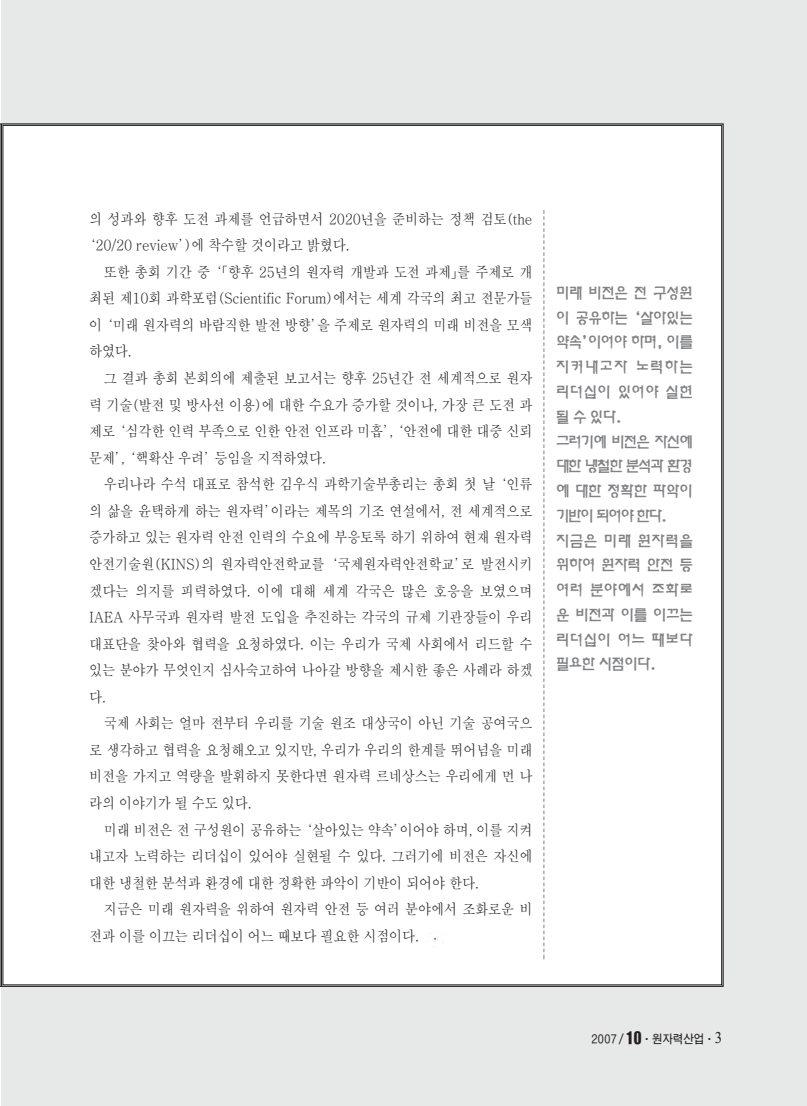
<style>
.page{position:relative;width:807px;height:1106px;background:#fff}
.page>*{position:absolute;margin:0;border:0;box-sizing:border-box;transform-origin:0 0}
.t1{font:500 14.7px/26.5px "HY Sin Myeong Jo";letter-spacing:-.02em;color:#231f20;text-align:justify;scale:.9 1}
.t2{font:500 14.7px/24.8px "HY Yeat Gul";letter-spacing:-.005em;color:#808285;scale:.9 1}
.t3{font:700 12px "HY Go Thic";letter-spacing:-.03em;color:#231f20;scale:.9 1}
.s1{font-family:"HY Head Line";font-size:15px}
.s2{font-family:"Times New Roman";font-weight:400;font-size:16.5px}
</style>
<div class="page">
<svg style="left:0;top:123px;width:1px;height:863px"></svg>
<div style="left:1px;top:0;width:806px;height:1106px;background:#e7e8e8"></div>
<div style="left:3px;top:125px;width:719px;height:859px;background:#fff"></div>
<svg style="left:543px;top:210px;width:1px;height:749px"></svg>
<svg style="left:426px;top:933px;width:18px;height:11px"></svg>
<p class="t1" style="left:83px;top:207px;width:502px;text-indent:7px">의 성과와 향후 도전 과제를 언급하면서 2020년을 준비하는 정책 검토(the ‘20/20 review’)에 착수할 것이라고 밝혔다.</p>
<p class="t1" style="left:89px;top:260px;width:494px;text-indent:15px">또한 총회 기간 중‘「향후 25년의 원자력 개발과 도전 과제」를 주제로 개 최된 제10회 과학포럼(Scientific Forum)에서는 세계 각국의 최고 전문가들 이‘미래 원자력의 바람직한 발전 방향’을 주제로 원자력의 미래 비전을 모색 하였다.</p>
<p class="t1" style="left:89px;top:366px;width:494px;text-indent:15px">그 결과 총회 본회의에 제출된 보고서는 향후 25년간 전 세계적으로 원자 력 기술(발전 및 방사선 이용)에 대한 수요가 증가할 것이나, 가장 큰 도전 과 제로‘심각한 인력 부족으로 인한 안전 인프라 미흡’, ‘안전에 대한 대중 신뢰 문제’, ‘핵확산 우려’등임을 지적하였다.</p>
<p class="t1" style="left:89px;top:472px;width:494px;text-indent:15px">우리나라 수석 대표로 참석한 김우식 과학기술부총리는 총회 첫 날‘인류 의 삶을 윤택하게 하는 원자력’이라는 제목의 기조 연설에서, 전 세계적으로 증가하고 있는 원자력 안전 인력의 수요에 부응토록 하기 위하여 현재 원자력 안전기술원(KINS)의 원자력안전학교를‘국제원자력안전학교’로 발전시키 겠다는 의지를 피력하였다. 이에 대해 세계 각국은 많은 호응을 보였으며 IAEA 사무국과 원자력 발전 도입을 추진하는 각국의 규제 기관장들이 우리 대표단을 찾아와 협력을 요청하였다. 이는 우리가 국제 사회에서 리드할 수 있는 분야가 무엇인지 심사숙고하여 나아갈 방향을 제시한 좋은 사례라 하겠 다.</p>
<p class="t1" style="left:89px;top:711px;width:494px;text-indent:15px">국제 사회는 얼마 전부터 우리를 기술 원조 대상국이 아닌 기술 공여국으 로 생각하고 협력을 요청해오고 있지만, 우리가 우리의 한계를 뛰어넘을 미래 비전을 가지고 역량을 발휘하지 못한다면 원자력 르네상스는 우리에게 먼 나 라의 이야기가 될 수도 있다.</p>
<p class="t1" style="left:89px;top:817px;width:494px;text-indent:15px">미래 비전은 전 구성원이 공유하는‘살아있는 약속’이어야 하며, 이를 지켜 내고자 노력하는 리더십이 있어야 실현될 수 있다. 그러기에 비전은 자신에 대한 냉철한 분석과 환경에 대한 정확한 파악이 기반이 되어야 한다.</p>
<p class="t1" style="left:89px;top:897px;width:494px;text-indent:15px">지금은 미래 원자력을 위하여 원자력 안전 등 여러 분야에서 조화로운 비 전과 이를 이끄는 리더십이 어느 때보다 필요한 시점이다.</p>
<p class="t2" style="left:556px;top:282px;width:153px">미래 비전은 전 구성원 이 공유하는‘살아있는 약속’이어야 하며, 이를 지켜내고자 노력하는 리더십이 있어야 실현 될 수 있다.<br>그러기에 비전은 자신에 대한 냉철한 분석과 환경 에 대한 정확한 파악이 기반이 되어야 한다. 지금은 미래 원자력을 위하여 원자력 안전 등 여러 분야에서 조화로 운 비전과 이를 이끄는 리더십이 어느 때보다 필요한 시점이다.</p>
<p class="t3" style="left:591px;top:1034px;width:147px">2007 / <span class="s1">10</span>ㆍ원자력산업ㆍ<span class="s2">3</span></p>
</div>
